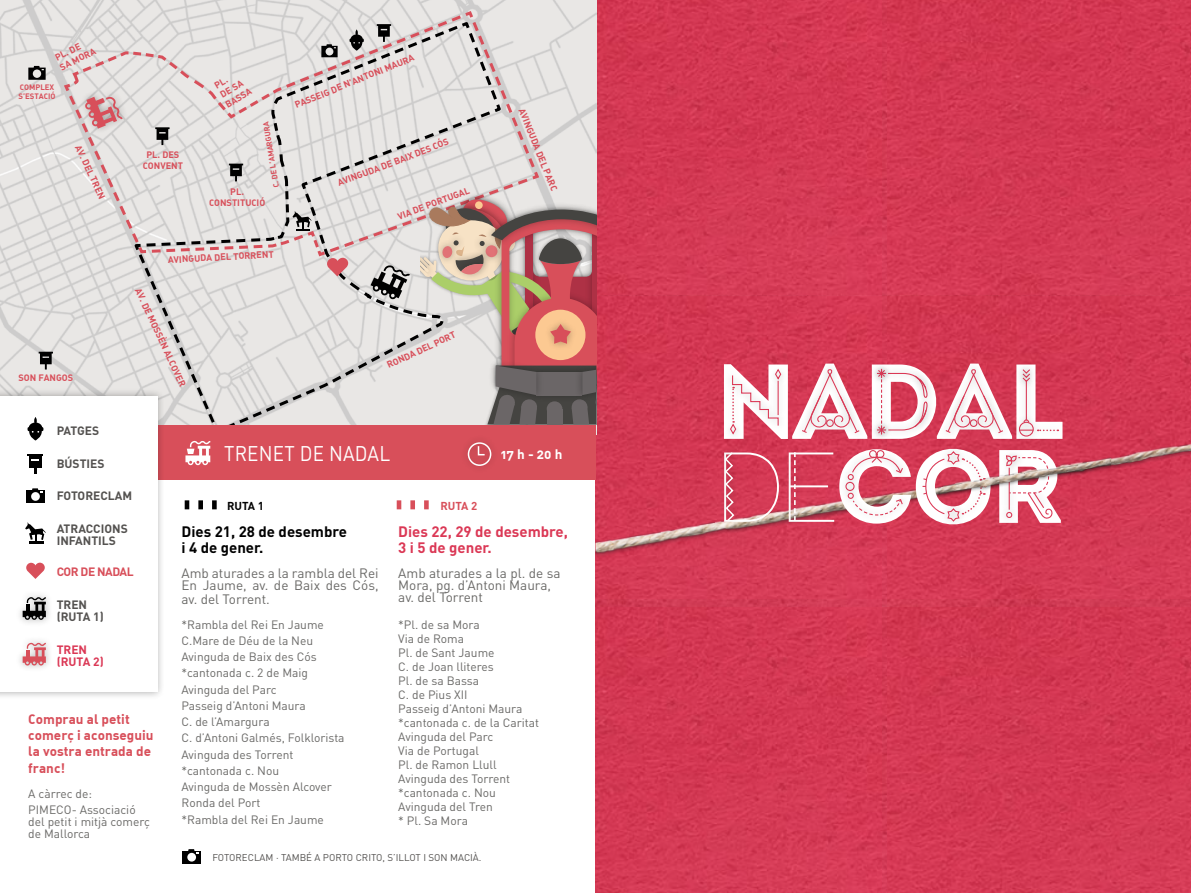
<style>
.page{position:relative;width:1191px;height:893px;background:#fff}
.page>*{position:absolute;margin:0;border:0;box-sizing:border-box;transform-origin:0 0}
.t1{font:21px "DIN";color:#fff;scale:.9 1}
.t2{font:700 15px/16.5px "DIN";color:#db3855}
.t3{font:700 15px/16.5px "DIN";color:#000}
.t4{font:13.5px/12px "DIN";color:#6a6967}
.t5{font:700 13.5px/16.2px "DIN Alternate";color:#d84f5a}
.t6{font:700 13.5px "DIN Alternate";color:#fff}
.t7{font:12px/14px "DIN";color:#6a6967}
.t8{font:700 12px/12px "DIN";color:#545250}
.t9{font:700 12px/12px "DIN";color:#db3855}
.t10{font:700 12px "DIN";letter-spacing:-.04em;color:#d84f5a}
.t11{font:700 11.4px "DIN";color:#000}
.t12{font:700 11.4px "DIN";color:#d84f5a}
.t13{font:9.75px "DIN";color:#545250}
.t14{font:700 9.15px/10.9px "DIN Alternate";color:#d84f5a}
.t15{font:700 7.8px/9.3px "DIN Alternate";color:#d84f5a}
.t16{font:700 7.65px "DIN Alternate";color:#d84f5a}
</style>
<div class="page">
<img style="left:886px;top:0;width:305px;height:600px">
<img style="left:595px;top:0;width:291px;height:600px">
<img style="left:886px;top:600px;width:305px;height:293px">
<img style="left:595px;top:600px;width:291px;height:293px">
<img style="left:595px;top:433px;width:596px;height:132px">
<svg style="left:685px;top:357px;width:380px;height:180px"></svg>
<img style="left:936px;top:451px;width:175px;height:47px">
<img style="left:0;top:0;width:596px;height:434px">
<svg style="left:39px;top:352px;width:14px;height:17px"></svg>
<svg style="left:185px;top:500px;width:32px;height:9px"></svg>
<svg style="left:397px;top:500px;width:32px;height:9px"></svg>
<div style="left:0;top:425px;width:595px;height:55px;background:#d84f5a"></div>
<svg style="left:185px;top:441px;width:25px;height:24px"></svg>
<div style="left:468px;top:442px;width:23px;height:24px;border:2px solid #fff;border-radius:50%"></div>
<div style="left:470px;top:439px;width:21px;height:24px;background:#000;opacity:.3"></div>
<svg style="left:477px;top:445px;width:9px;height:11px"></svg>
<div style="left:0;top:389px;width:165px;height:311px;background:#000;opacity:.3"></div>
<div style="left:0;top:396px;width:157px;height:296px;background:#fff"></div>
<div style="left:29px;top:456px;width:13px;height:12px;background:#000"></div>
<hr style="left:34px;top:460px;width:3px;height:14px;background:#000">
<svg style="left:28px;top:454px;width:15px;height:7px"></svg>
<svg style="left:26px;top:563px;width:19px;height:16px"></svg>
<svg style="left:25px;top:522px;width:21px;height:21px"></svg>
<svg style="left:28px;top:417px;width:15px;height:23px"></svg>
<div style="left:26px;top:490px;width:18px;height:13px;background:#000"></div>
<div style="left:31px;top:492px;width:9px;height:9px;background:#fff;border-radius:50%"></div>
<svg style="left:32px;top:488px;width:11px;height:5px"></svg>
<div style="left:15px;top:636px;width:38px;height:37px;background:#000;opacity:.3"></div>
<svg style="left:23px;top:643px;width:23px;height:23px"></svg>
<div style="left:15px;top:590px;width:38px;height:37px;background:#000;opacity:.3"></div>
<svg style="left:23px;top:597px;width:23px;height:23px"></svg>
<hr style="left:26px;top:604px;width:4px;height:10px;background:#000">
<svg style="left:28px;top:66px;width:18px;height:14px"></svg>
<div style="left:183px;top:851px;width:18px;height:12px;background:#000"></div>
<div style="left:187px;top:853px;width:9px;height:9px;background:#fff;border-radius:50%"></div>
<svg style="left:188px;top:849px;width:11px;height:5px"></svg>
<svg style="left:65px;top:12px;width:532px;height:419px;background:#d8cecc"></svg>
<p class="t14" style="left:53px;top:52px;width:23px;rotate:-26deg">pl . de sa mora</p>
<p class="t15" style="left:18px;top:82px;width:38px">COMPLEX<br>S’ESTACIÓ</p>
<p class="t14" style="left:83px;top:143px;width:60px;rotate:65deg">AV. DEL TREN</p>
<p class="t14" style="left:18px;top:371px;width:56px">SON FANGOS</p>
<p class="t14" style="left:143px;top:149px;width:42px;text-align:center">pl. deS<br>CONVENT</p>
<p class="t14" style="left:212px;top:81px;width:20px;rotate:-30deg">pl . de sa bassa</p>
<p class="t16" style="left:271px;top:188px;width:69px;rotate:-99deg">C. DE L’AMARGURA</p>
<p class="t14" style="left:209px;top:186px;width:57px;text-align:center">pl .<br>CONSTITUCIÓ</p>
<p class="t14" style="left:168px;top:254px;width:7px;rotate:-3deg">avinguda</p>
<p class="t14" style="left:214px;top:251px;width:61px;rotate:-3deg">DEL TORRENT</p>
<p class="t14" style="left:143px;top:286px;width:109px;rotate:65deg">AV. DE MOSSÈN ALCOVER</p>
<p class="t14" style="left:293px;top:100px;width:129px;rotate:-22deg">PASSEIG DE N’ANTONI MAURA</p>
<p class="t14" style="left:379px;top:161px;width:43px;rotate:-21deg">de Bai x des</p>
<p class="t14" style="left:396px;top:211px;width:77px;rotate:-20deg">VIA de PORTUGAL</p>
<p class="t14" style="left:336px;top:178px;width:13px;rotate:-21deg">Avinguda</p>
<p class="t14" style="left:385px;top:360px;width:76px;rotate:-25deg">RONDA DEL PORT</p>
<p class="t14" style="left:527px;top:106px;width:90px;rotate:68deg">AVINGUDA DEL PARC</p>
<p class="t8" style="left:57px;top:424px;width:44px">PATGES</p>
<p class="t8" style="left:57px;top:457px;width:49px">BÚSTI ES</p>
<p class="t8" style="left:57px;top:489px;width:15px">FOTO</p>
<p class="t8" style="left:85px;top:489px;width:48px">RECLAM</p>
<p class="t8" style="left:57px;top:522px;width:73px">ATRACCIO NS<br>I NFANTI LS</p>
<p class="t10" style="left:57px;top:564px;width:79px">COR DE NADAL</p>
<p class="t8" style="left:57px;top:598px;width:49px">TREN (RUTA 1)</p>
<p class="t9" style="left:57px;top:643px;width:49px">TREN (RUTA 2)</p>
<p class="t5" style="left:28px;top:710px;width:127px">Comprau al petit comerç i aconseguiu la vostra entrada de franc!</p>
<p class="t7" style="left:28px;top:785px;width:109px;line-height:16.2px">A càrrec de:<br>PIMECO- Associació</p>
<p class="t7" style="left:28px;top:816px;width:123px;line-height:12px">del petit i mitjà comerç de Mallorca</p>
<h1 class="t1" style="left:224px;top:440px;width:26px">Trenet</h1>
<h1 class="t1" style="left:300px;top:440px;width:63px">de Nadal</h1>
<p class="t6" style="left:500px;top:445px;width:63px">17 h - 20 h</p>
<p class="t11" style="left:227px;top:499px;width:38px">RUTA 1</p>
<p class="t12" style="left:440px;top:499px;width:38px">RUTA 2</p>
<p class="t3" style="left:181px;top:522px;width:167px">Dies 21, 28 de desembre i 4 de gener.</p>
<p class="t4" style="left:181px;top:567px;width:199px">Amb aturades a la rambla del Rei<br>En Jaume, av. de Baix des Cós,</p>
<p class="t4" style="left:181px;top:592px;width:90px">av. del Torrent.</p>
<p class="t7" style="left:181px;top:616px;width:165px;line-height:16.2px">*Rambla del Rei En Jaume<br>C.Mare de Déu de la Neu<br>Avinguda de Baix des Cós *cantonada c. 2 de Maig<br>Avinguda del Parc<br>Passeig d’Antoni Maura<br>C. de l’Amargura<br>C. d’Antoni Galmés, Folklorista<br>Avinguda des Torrent *cantonada c. Nou<br>Avinguda de Mossèn Alcover<br>Ronda del Port<br>*Rambla del Rei En Jaume</p>
<p class="t2" style="left:398px;top:522px;width:171px">Dies 22, 29 de desembre,<br>3 i 5 de gener.</p>
<p class="t4" style="left:398px;top:567px;width:164px">Amb aturades a la pl. de sa<br>Mora, pg. d’Antoni Maura, av. del Torrent</p>
<p class="t7" style="left:398px;top:618px;width:142px">*Pl. de sa Mora<br>Via de Roma<br>Pl. de Sant Jaume<br>C. de Joan lliteres<br>Pl. de sa Bassa<br>C. de Pius XII<br>Passeig d’Antoni Maura *cantonada c. de la Caritat<br>Avinguda del Parc<br>Via de Portugal<br>Pl. de Ramon Llull<br>Avinguda des Torrent *cantonada c. Nou<br>Avinguda del Tren<br>* Pl. Sa Mora</p>
<p class="t13" style="left:212px;top:851px;width:270px">FOTORECLAM · TAMBÉ A PORTO CRITO, S’ILLOT I SON MACIÀ.</p>
</div>
